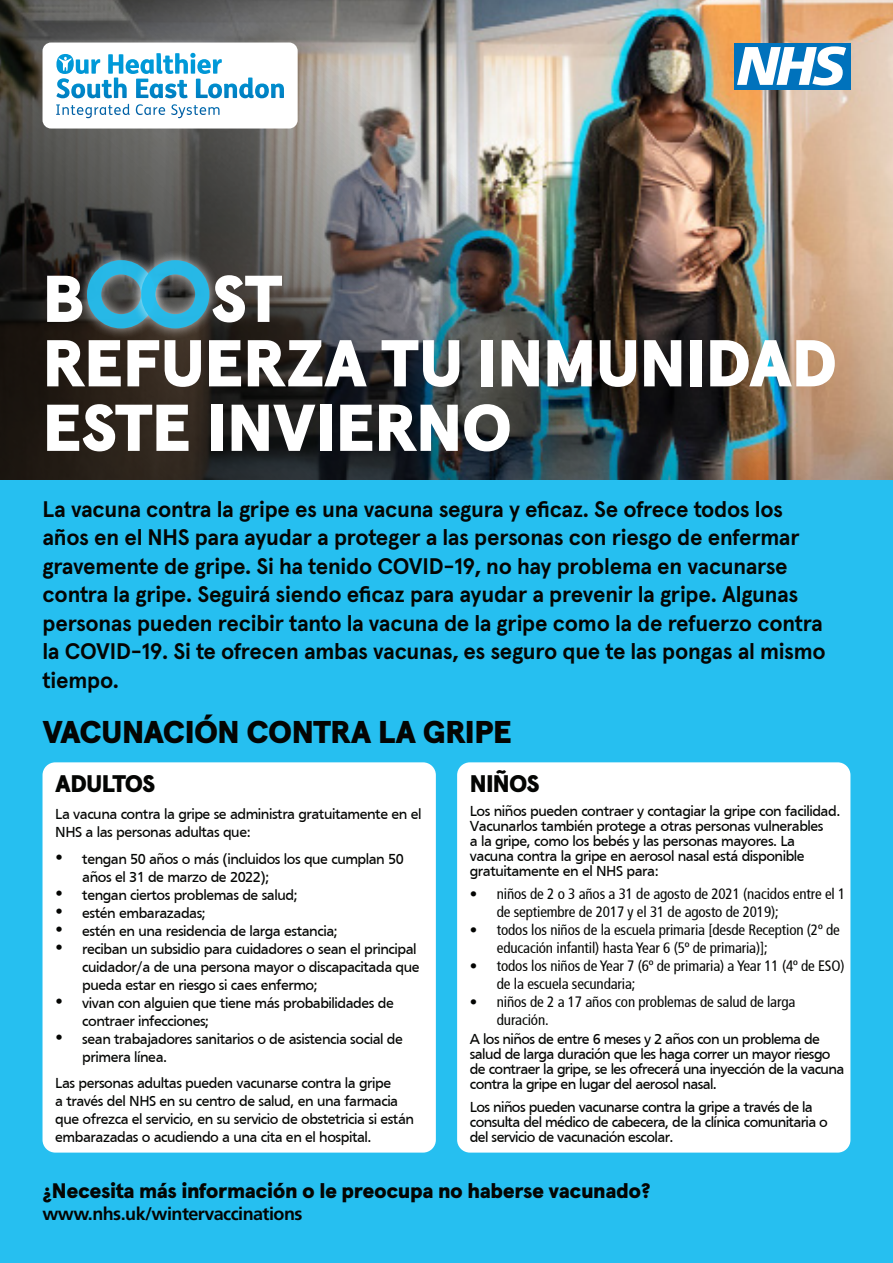
<style>
.page{position:relative;width:893px;height:1263px;background:#fff}
.page>*{position:absolute;margin:0;border:0;box-sizing:border-box;transform-origin:0 0}
.Intro_para{font:900 66px/64.5px "Apercu Pro";letter-spacing:-.01em;color:#fff}
.B_Heading{font:900 31.5px "Apercu Pro";letter-spacing:-.02em;color:#040503}
.Main_text_NEW{font:900 24px "Apercu Pro";letter-spacing:-.03em;color:#040503}
.Intro_para-2{font:700 22.5px/28.5px "Apercu Pro";letter-spacing:-.015em;color:#040503}
.t1{font:900 21px "Apercu Pro";letter-spacing:-.02em;color:#040503}
.t2{font:700 18px "Frutiger LT Std";letter-spacing:-.03em;color:#040503}
.Main_text_NEW-2{font:15px/18px "Frutiger";letter-spacing:-.03em;color:#040503}
.t3{font:condensed 15px/18px "Frutiger";letter-spacing:-.01em;color:#040503}
.s1{font-family:"Apercu Pro";font-weight:900;font-size:19.5px}
</style>
<div class="page">
<div style="left:0;top:480px;width:893px;height:783px;background:#26bff0"></div>
<div style="left:43px;top:762px;width:393px;height:390px;background:#fff;border-radius:13px"></div>
<div style="left:457px;top:762px;width:393px;height:390px;background:#fff;border-radius:13px"></div>
<img style="left:0;top:0;width:893px;height:480px">
<svg style="left:47px;top:275px;width:235px;height:47px"></svg>
<div style="left:76px;top:249px;width:91px;height:91px;background:#fff;opacity:.75"></div>
<div style="left:87px;top:260px;width:68px;height:68px;border:14px solid #26bff0;border-radius:50%"></div>
<div style="left:130px;top:249px;width:91px;height:91px;background:#fff;opacity:.75"></div>
<div style="left:141px;top:260px;width:68px;height:68px;border:14px solid #26bff0;border-radius:50%"></div>
<div style="left:734px;top:43px;width:116px;height:47px;background:#0072bc"></div>
<svg style="left:737px;top:46px;width:109px;height:40px"></svg>
<svg style="left:43px;top:43px;width:255px;height:86px"></svg>
<svg style="left:56px;top:53px;width:166px;height:21px"></svg>
<p class="Intro_para" style="left:43px;top:327px;width:796px">REFUERZA TU INMUNIDAD<br>ESTE INVIERNO</p>
<p class="Intro_para-2" style="left:43px;top:493px;width:785px">La vacuna contra la gripe es una vacuna segura y eficaz. Se ofrece todos los años en el NHS para ayudar a proteger a las personas con riesgo de enfermar gravemente de gripe. Si ha tenido COVID-19, no hay problema en vacunarse contra la gripe. Seguirá siendo eficaz para ayudar a prevenir la gripe. Algunas personas pueden recibir tanto la vacuna de la gripe como la de refuerzo contra la COVID-19. Si te ofrecen ambas vacunas, es seguro que te las pongas al mismo tiempo.</p>
<p class="B_Heading" style="left:43px;top:707px;width:471px">VACUNACIÓN CONTRA LA GRIPE</p>
<p class="Main_text_NEW" style="left:55px;top:764px;width:101px">ADULTOS</p>
<p class="Main_text_NEW" style="left:470px;top:764px;width:71px">NIÑOS</p>
<p class="Main_text_NEW-2" style="left:470px;top:804px;width:372px;line-height:15px">Los niños pueden contraer y contagiar la gripe con facilidad.<br>Vacunarlos también protege a otras personas vulnerables<br>a la gripe, como los bebés y las personas mayores. La vacuna contra la gripe en aerosol nasal está disponible gratuitamente en el NHS para:</p>
<p class="t3" style="left:497px;top:884px;width:350px;text-indent:-27px">• niños de 2 o 3 años a 31 de agosto de 2021 (nacidos entre el 1 de septiembre de 2017 y el 31 de agosto de 2019);</p>
<p class="t3" style="left:497px;top:920px;width:344px;text-indent:-27px">• todos los niños de la escuela primaria [desde Reception (2º de educación infantil) hasta Year 6 (5º de primaria)];</p>
<p class="t3" style="left:497px;top:956px;width:349px;text-indent:-27px">• todos los niños de Year 7 (6º de primaria) a Year 11 (4º de ESO) de la escuela secundaria;</p>
<p class="t3" style="left:497px;top:992px;width:300px;text-indent:-27px">• niños de 2 a 17 años con problemas de salud de larga duración.</p>
<p class="Main_text_NEW-2" style="left:470px;top:1031px;width:376px;line-height:15px">A los niños de entre 6 meses y 2 años con un problema de salud de larga duración que les haga correr un mayor riesgo de contraer la gripe, se les ofrecerá una inyección de la vacuna contra la gripe en lugar del aerosol nasal.</p>
<p class="Main_text_NEW-2" style="left:470px;top:1100px;width:360px;line-height:15px">Los niños pueden vacunarse contra la gripe a través de la consulta del médico de cabecera, de la clínica comunitaria o del servicio de vacunación escolar.</p>
<p class="t1" style="left:43px;top:1174px;width:609px">¿Necesita más información o le preocupa no haberse vacunado?</p>
<p class="t2" style="left:43px;top:1203px;width:261px">www.nhs.uk/wintervaccinations</p>
<p class="Main_text_NEW-2" style="left:55px;top:805px;width:368px">La vacuna contra la gripe se administra gratuitamente en el<br>NHS a las personas adultas que:</p>
<p class="Main_text_NEW-2" style="left:82px;top:850px;width:323px;text-indent:-27px"><span class="s1">•</span> tengan 50 años o más (incluidos los que cumplan 50 años el 31 de marzo de 2022);</p>
<p class="Main_text_NEW-2" style="left:55px;top:886px;width:244px"><span class="s1">•</span> tengan ciertos problemas de salud;</p>
<p class="Main_text_NEW-2" style="left:55px;top:904px;width:152px"><span class="s1">•</span> estén embarazadas;</p>
<p class="Main_text_NEW-2" style="left:55px;top:922px;width:284px"><span class="s1">•</span> estén en una residencia de larga estancia;</p>
<p class="Main_text_NEW-2" style="left:82px;top:940px;width:339px;text-indent:-27px"><span class="s1">•</span> reciban un subsidio para cuidadores o sean el principal cuidador/a de una persona mayor o discapacitada que pueda estar en riesgo si caes enfermo;</p>
<p class="Main_text_NEW-2" style="left:82px;top:994px;width:313px;text-indent:-27px"><span class="s1">•</span> vivan con alguien que tiene más probabilidades de contraer infecciones;</p>
<p class="Main_text_NEW-2" style="left:82px;top:1030px;width:322px;text-indent:-27px"><span class="s1">•</span> sean trabajadores sanitarios o de asistencia social de primera línea.</p>
<p class="Main_text_NEW-2" style="left:55px;top:1074px;width:360px">Las personas adultas pueden vacunarse contra la gripe<br>a través del NHS en su centro de salud, en una farmacia que ofrezca el servicio, en su servicio de obstetricia si están embarazadas o acudiendo a una cita en el hospital.</p>
</div>
